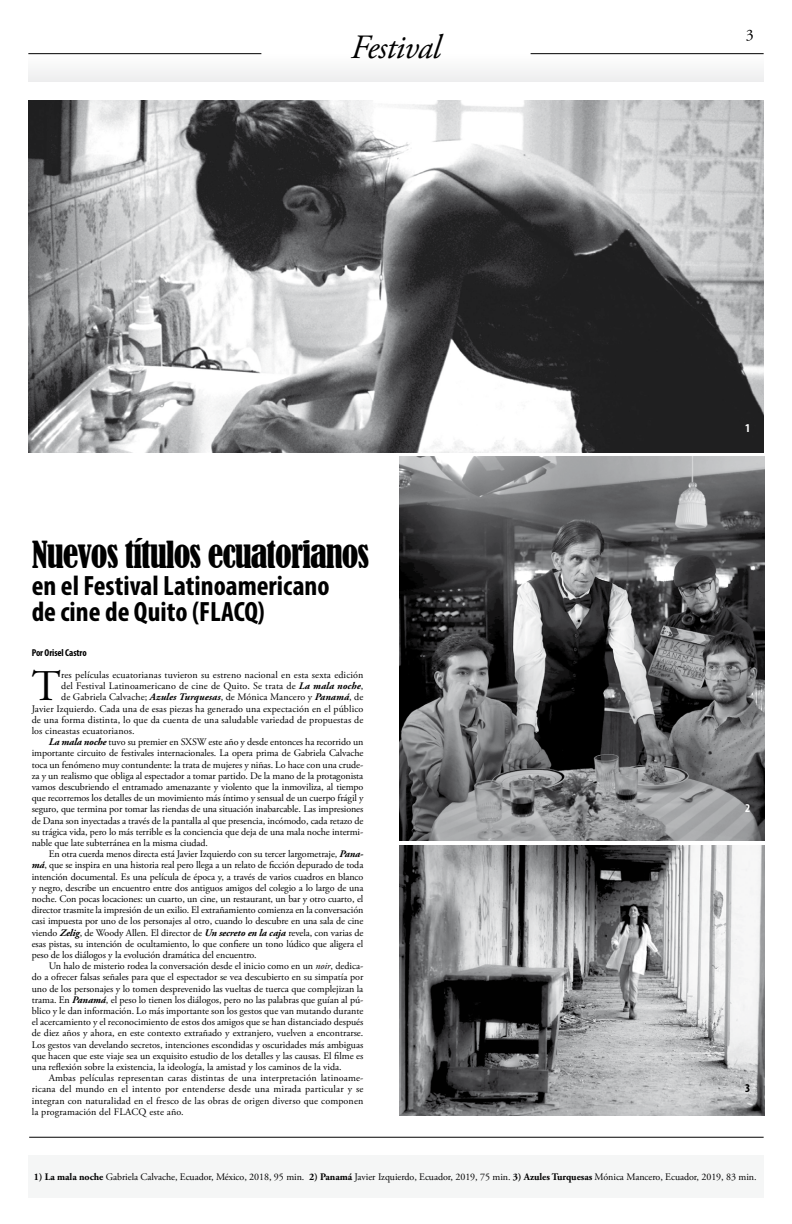
<style>
.page{position:relative;width:792px;height:1224px;background:#fff}
.page>*{position:absolute;margin:0;border:0;box-sizing:border-box;transform-origin:0 0}
.t1{font:43.8px "Adobe Garamond Pro";color:#000}
.t2{font:condensed 35px "Bernard";letter-spacing:-.03em;color:#000}
.t3{font:italic 34px "Adobe Garamond Pro";letter-spacing:-.02em;color:#000}
.t4{font:700 condensed 28px/26px "Myriad Pro";color:#000}
.t5{font:16px "Adobe Garamond Pro";color:#000}
.t6{font:700 condensed 12px "Myriad Pro";color:#fff}
.t7{font:700 condensed 12px "Myriad Pro";color:#000}
.t8{font:10px "Adobe Garamond Pro";letter-spacing:-.01em;color:#000}
.t9{font:10px "Adobe Garamond Pro";letter-spacing:.01em;color:#000}
.t10{font:10px "Adobe Garamond Pro";letter-spacing:.015em;color:#000}
.t11{font:700 condensed 10px "Myriad Pro";letter-spacing:-.01em;color:#000}
.s1{font-weight:700;font-style:italic}
.s2{font-style:italic}
.s3{font-weight:700}
</style>
<div class="page">
<div style="left:28px;top:54px;width:736px;height:28px;background:#f6f7f7"></div>
<hr style="left:28px;top:53px;width:233px;height:1px;background:#000">
<hr style="left:531px;top:53px;width:233px;height:1px;background:#000">
<div style="left:28px;top:1155px;width:736px;height:43px;background:#f5f6f6"></div>
<img style="left:28px;top:101px;width:736px;height:351px">
<img style="left:399px;top:846px;width:365px;height:269px">
<img style="left:399px;top:457px;width:365px;height:384px">
<hr style="left:29px;top:1137px;width:735px;height:1px;background:#000">
<h3 class="t3" style="left:351px;top:27px;width:91px">Festival</h3>
<h2 class="t2" style="left:32px;top:534px;width:339px">Nuevos títulos ecuatorianos</h2>
<h3 class="t4" style="left:32px;top:572px;width:299px">en el Festival Latinoamericano de cine de Quito (FLACQ)</h3>
<p class="t11" style="left:32px;top:646px;width:56px">Por Orisel Castro</p>
<h1 class="t1" style="left:32px;top:660px;width:31px">T</h1>
<p class="t9" style="left:61px;top:669px;width:304px">res películas ecuatorianas tuvieron su estreno nacional en esta sexta edición</p>
<p class="t9" style="left:61px;top:680px;width:304px">del Festival Latinoamericano de cine de Quito. Se trata de <span class="s1">La mala noche</span>,</p>
<p class="t9" style="left:61px;top:691px;width:304px">de Gabriela Calvache; <span class="s1">Azules Turquesas</span>, de Mónica Mancero y <span class="s1">Panamá</span>, de</p>
<p class="t9" style="left:32px;top:702px;width:333px">Javier Izquierdo. Cada una de esas piezas ha generado una expectación en el público</p>
<p class="t9" style="left:32px;top:714px;width:333px">de una forma distinta, lo que da cuenta de una saludable variedad de propuestas de</p>
<p class="t9" style="left:32px;top:725px;width:104px">los cineastas ecuatorianos.</p>
<p class="t8" style="left:49px;top:736px;width:316px"><span class="s1">La mala noche</span> tuvo su premier en SXSW este año y desde entonces ha recorrido un</p>
<p class="t8" style="left:32px;top:747px;width:333px">importante circuito de festivales internacionales. La opera prima de Gabriela Calvache</p>
<p class="t8" style="left:32px;top:758px;width:333px">toca un fenómeno muy contundente: la trata de mujeres y niñas. Lo hace con una crude-</p>
<p class="t8" style="left:32px;top:770px;width:333px">za y un realismo que obliga al espectador a tomar partido. De la mano de la protagonista</p>
<p class="t8" style="left:32px;top:781px;width:333px">vamos descubriendo el entramado amenazante y violento que la inmoviliza, al tiempo</p>
<p class="t8" style="left:32px;top:792px;width:333px">que recorremos los detalles de un movimiento más íntimo y sensual de un cuerpo frágil y</p>
<p class="t8" style="left:32px;top:803px;width:333px">seguro, que termina por tomar las riendas de una situación inabarcable. Las impresiones</p>
<p class="t8" style="left:32px;top:814px;width:333px">de Dana son inyectadas a través de la pantalla al que presencia, incómodo, cada retazo de</p>
<p class="t8" style="left:32px;top:826px;width:333px">su trágica vida, pero lo más terrible es la conciencia que deja de una mala noche intermi-</p>
<p class="t8" style="left:32px;top:837px;width:178px">nable que late subterránea en la misma ciudad.</p>
<p class="t8" style="left:49px;top:848px;width:316px">En otra cuerda menos directa está Javier Izquierdo con su tercer largometraje, <span class="s1">Pana-</span></p>
<p class="t8" style="left:32px;top:859px;width:333px"><span class="s1">má</span>, que se inspira en una historia real pero llega a un relato de ficción depurado de toda</p>
<p class="t8" style="left:32px;top:870px;width:333px">intención documental. Es una película de época y, a través de varios cuadros en blanco</p>
<p class="t8" style="left:32px;top:882px;width:333px">y negro, describe un encuentro entre dos antiguos amigos del colegio a lo largo de una</p>
<p class="t8" style="left:32px;top:893px;width:333px">noche. Con pocas locaciones: un cuarto, un cine, un restaurant, un bar y otro cuarto, el</p>
<p class="t8" style="left:32px;top:904px;width:333px">director trasmite la impresión de un exilio. El extrañamiento comienza en la conversación</p>
<p class="t8" style="left:32px;top:915px;width:333px">casi impuesta por uno de los personajes al otro, cuando lo descubre en una sala de cine</p>
<p class="t8" style="left:32px;top:926px;width:333px">viendo <span class="s1">Zelig</span>, de Woody Allen. El director de <span class="s1">Un secreto en la caja</span> revela, con varias de</p>
<p class="t8" style="left:32px;top:938px;width:333px">esas pistas, su intención de ocultamiento, lo que confiere un tono lúdico que aligera el</p>
<p class="t8" style="left:32px;top:949px;width:226px">peso de los diálogos y la evolución dramática del encuentro.</p>
<p class="t8" style="left:49px;top:960px;width:316px">Un halo de misterio rodea la conversación desde el inicio como en un <span class="s2">noir</span>, dedica-</p>
<p class="t8" style="left:32px;top:971px;width:333px">do a ofrecer falsas señales para que el espectador se vea descubierto en su simpatía por</p>
<p class="t8" style="left:32px;top:982px;width:333px">uno de los personajes y lo tomen desprevenido las vueltas de tuerca que complejizan la</p>
<p class="t8" style="left:32px;top:994px;width:333px">trama. En <span class="s1">Panamá</span>, el peso lo tienen los diálogos, pero no las palabras que guían al pú-</p>
<p class="t8" style="left:32px;top:1005px;width:333px">blico y le dan información. Lo más importante son los gestos que van mutando durante</p>
<p class="t8" style="left:32px;top:1016px;width:333px">el acercamiento y el reconocimiento de estos dos amigos que se han distanciado después</p>
<p class="t8" style="left:32px;top:1027px;width:333px">de diez años y ahora, en este contexto extrañado y extranjero, vuelven a encontrarse.</p>
<p class="t8" style="left:32px;top:1038px;width:333px">Los gestos van develando secretos, intenciones escondidas y oscuridades más ambiguas</p>
<p class="t8" style="left:32px;top:1050px;width:333px">que hacen que este viaje sea un exquisito estudio de los detalles y las causas. El filme es</p>
<p class="t8" style="left:32px;top:1061px;width:312px">una reflexión sobre la existencia, la ideología, la amistad y los caminos de la vida.</p>
<p class="t10" style="left:49px;top:1072px;width:316px">Ambas películas representan caras distintas de una interpretación latinoame-</p>
<p class="t10" style="left:32px;top:1083px;width:333px">ricana del mundo en el intento por entenderse desde una mirada particular y se</p>
<p class="t10" style="left:32px;top:1094px;width:333px">integran con naturalidad en el fresco de las obras de origen diverso que componen</p>
<p class="t10" style="left:32px;top:1106px;width:154px">la programación del FLACQ este año.</p>
<h3 class="t5" style="left:746px;top:25px;width:9px">3</h3>
<p class="t6" style="left:745px;top:420px;width:7px">1</p>
<p class="t6" style="left:745px;top:801px;width:7px">2</p>
<p class="t7" style="left:745px;top:1081px;width:7px">3</p>
<p class="t8" style="left:34px;top:1171px;width:724px"><span class="s3">1) La mala noche</span> Gabriela Calvache, Ecuador, México, 2018, 95 min. <span class="s3">2) Panamá</span> Javier Izquierdo, Ecuador, 2019, 75 min. <span class="s3">3) Azules Turquesas</span> Mónica Mancero, Ecuador, 2019, 83 min.</p>
</div>
